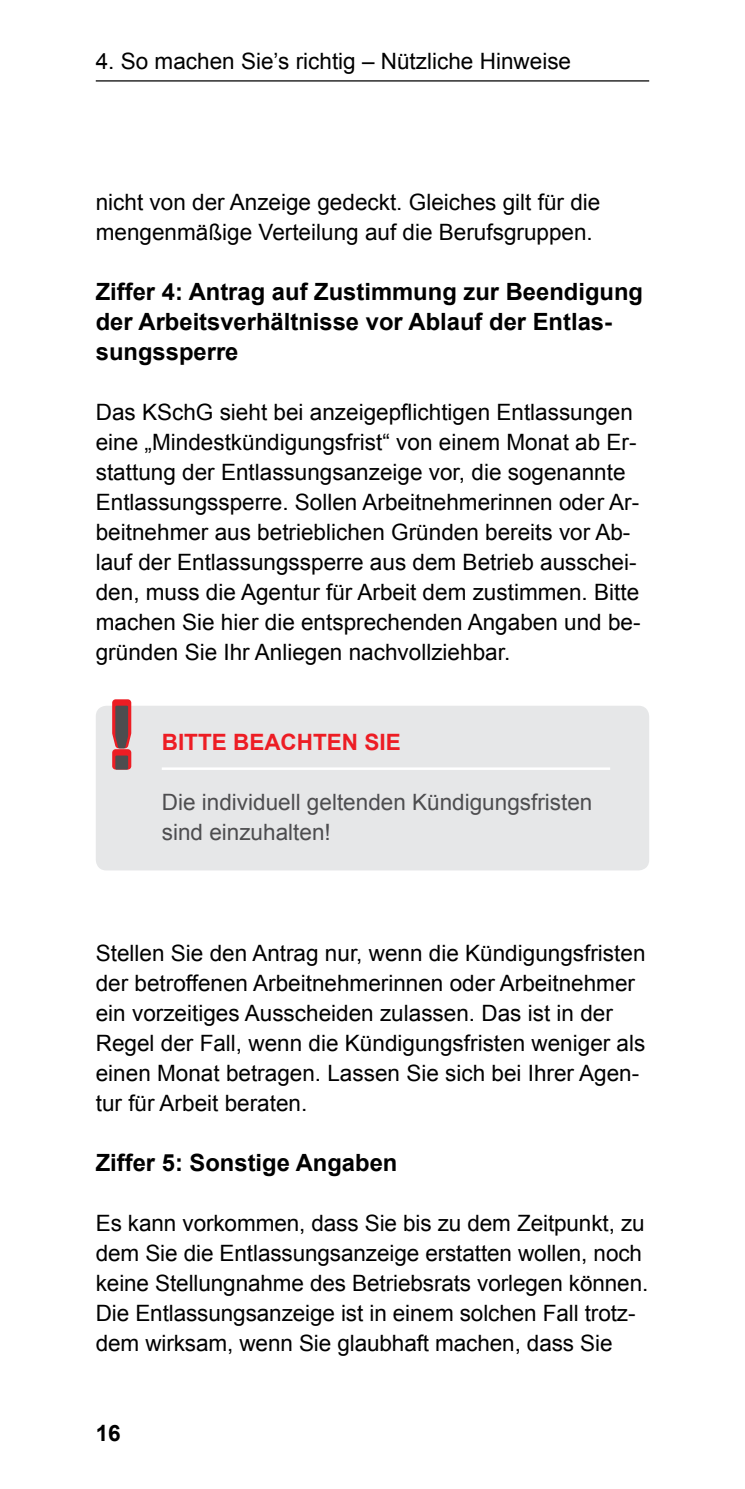
<style>
.page{position:relative;width:745px;height:1489px;background:#fff}
.page>*{position:absolute;margin:0;border:0;box-sizing:border-box;transform-origin:0 0}
.t1{font:700 23.75px/30px "Arial";color:#000}
.p_1-LZ{font:22.5px/30px "Arial";color:#000}
.Infobox_gross_letzte_Zeile{font:22.5px/30px "Arial";color:#4d4d4f}
.Infobox_gross_Kopf{font:700 22.5px "Arial";color:#ed1d24}
.t2{font:700 22.5px "Arial";color:#000}
</style>
<div class="page">
<hr style="left:96px;top:80px;width:552px;height:1px;background:#000">
<div style="left:96px;top:705px;width:552px;height:165px;background:#e6e7e8;border-radius:11px"></div>
<hr style="left:162px;top:767px;width:447px;height:3px;background:#fff">
<svg style="left:112px;top:699px;width:19px;height:70px"></svg>
<div style="left:115px;top:755px;width:13px;height:14px;background:#4d4d4f"></div>
<p class="p_1-LZ" style="left:96px;top:46px;width:476px">4. So machen Sie’s richtig – Nützliche Hinweise</p>
<p class="p_1-LZ" style="left:96px;top:187px;width:506px">nicht von der Anzeige gedeckt. Gleiches gilt für die mengenmäßige Verteilung auf die Berufsgruppen.</p>
<p class="t1" style="left:96px;top:277px;width:548px">Ziffer 4: Antrag auf Zustimmung zur Beendigung der Arbeitsverhältnisse vor Ablauf der Entlas&shy;sungssperre</p>
<p class="p_1-LZ" style="left:96px;top:397px;width:546px">Das KSchG sieht bei anzeigepflichtigen Entlassungen eine „Mindestkündigungsfrist“ von einem Monat ab Er&shy;stattung der Entlassungsanzeige vor, die sogenannte Entlassungssperre. Sollen Arbeitnehmerinnen oder Ar&shy;beitnehmer aus betrieblichen Gründen bereits vor Ab&shy;lauf der Entlassungssperre aus dem Betrieb ausschei&shy;den, muss die Agentur für Arbeit dem zustimmen. Bitte machen Sie hier die entsprechenden Angaben und be&shy;gründen Sie Ihr Anliegen nachvollziehbar.</p>
<p class="Infobox_gross_Kopf" style="left:162px;top:727px;width:240px">BITTE BEACHTEN SIE</p>
<p class="Infobox_gross_letzte_Zeile" style="left:162px;top:787px;width:432px">Die individuell geltenden Kündigungsfristen sind einzuhalten!</p>
<p class="p_1-LZ" style="left:96px;top:937px;width:551px">Stellen Sie den Antrag nur, wenn die Kündigungsfristen der betroffenen Arbeitnehmerinnen oder Arbeitnehmer ein vorzeitiges Ausscheiden zulassen. Das ist in der Regel der Fall, wenn die Kündigungsfristen weniger als einen Monat betragen. Lassen Sie sich bei Ihrer Agen&shy;tur für Arbeit beraten.</p>
<p class="t1" style="left:96px;top:1147px;width:303px">Ziffer 5: Sonstige Angaben</p>
<p class="p_1-LZ" style="left:96px;top:1207px;width:553px">Es kann vorkommen, dass Sie bis zu dem Zeitpunkt, zu dem Sie die Entlassungsanzeige erstatten wollen, noch keine Stellungnahme des Betriebsrats vorlegen können.<br>Die Entlassungsanzeige ist in einem solchen Fall trotz&shy;dem wirksam, wenn Sie glaubhaft machen, dass Sie</p>
<p class="t2" style="left:96px;top:1417px;width:27px">16</p>
</div>
